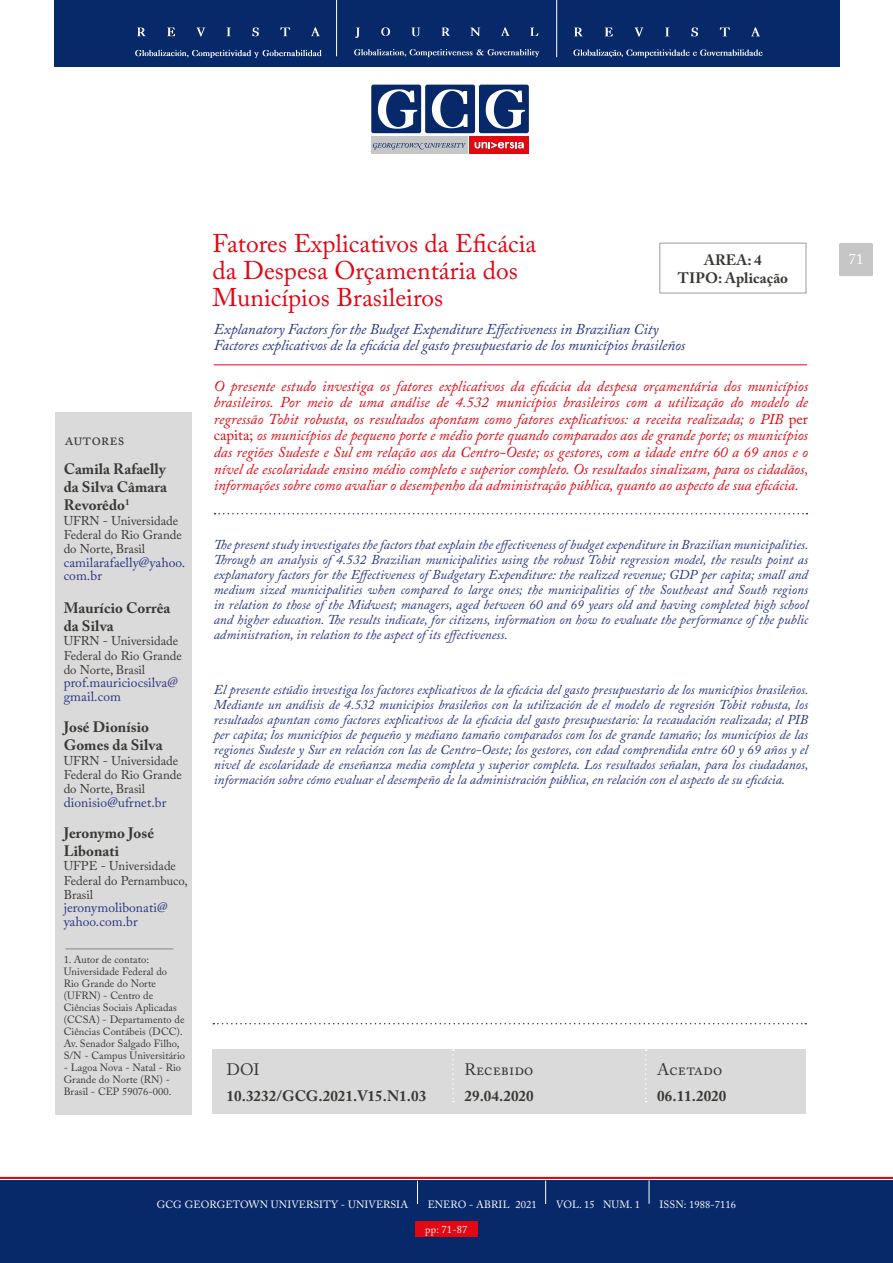
<style>
.page{position:relative;width:893px;height:1263px;background:#fff}
.page>*{position:absolute;margin:0;border:0;box-sizing:border-box;transform-origin:0 0}
.t1{font:25.5px/27px "Adobe Caslon Pro";color:#e30613}
.t2{font:16.5px "Adobe Caslon Pro";letter-spacing:.005em;color:#3a3835}
.t3{font:italic 15px/16.5px "Adobe Caslon Pro";color:#e30613;text-align:justify}
.t4{font:700 15px/18px "Adobe Caslon Pro";letter-spacing:.005em;color:#3a3835}
.t5{font:italic 15px/15.8px "Adobe Caslon Pro";letter-spacing:-.005em;color:#283583}
.t6{font:15px "Adobe Caslon Pro";color:#fff}
.t7{font:italic 13.5px/15px "Adobe Caslon Pro";color:#283583;text-align:justify}
.t8{font:13.5px/13.5px "Adobe Caslon Pro";letter-spacing:.01em;color:#283583}
.t9{font:12.75px/14.2px "Adobe Caslon Pro";color:#3a3835}
.t10{font:10.5px/12px "Adobe Caslon Pro";letter-spacing:.005em;color:#3a3835}
.t11{font:10.5px "Adobe Caslon Pro";letter-spacing:.01em;color:#fff}
.s1{font-style:normal}
</style>
<div class="page">
<div style="left:0;top:1180px;width:893px;height:83px;background:#082969"></div>
<div style="left:213px;top:1049px;width:593px;height:65px;background:#dadada"></div>
<svg style="left:452px;top:1049px;width:2px;height:53px"></svg>
<svg style="left:645px;top:1049px;width:2px;height:53px"></svg>
<svg style="left:0;top:1177px;width:893px;height:27px"></svg>
<div style="left:371px;top:85px;width:50px;height:48px;background:#082969;border-radius:2px"></div>
<div style="left:425px;top:85px;width:50px;height:48px;background:#082969;border-radius:2px"></div>
<div style="left:479px;top:85px;width:50px;height:48px;background:#082969;border-radius:2px"></div>
<div style="left:470px;top:136px;width:59px;height:18px;background:#e30613"></div>
<svg style="left:475px;top:142px;width:49px;height:6px"></svg>
<div style="left:371px;top:136px;width:97px;height:18px;background:#c6c6c6"></div>
<svg style="left:373px;top:143px;width:93px;height:7px"></svg>
<svg style="left:378px;top:89px;width:39px;height:40px"></svg>
<svg style="left:432px;top:89px;width:35px;height:39px"></svg>
<svg style="left:486px;top:89px;width:39px;height:40px"></svg>
<div style="left:54px;top:0;width:785px;height:67px;background:#082969"></div>
<svg style="left:137px;top:28px;width:9px;height:8px"></svg>
<svg style="left:167px;top:28px;width:8px;height:8px"></svg>
<svg style="left:197px;top:28px;width:8px;height:8px"></svg>
<svg style="left:227px;top:28px;width:4px;height:8px"></svg>
<svg style="left:252px;top:27px;width:7px;height:9px"></svg>
<svg style="left:280px;top:27px;width:10px;height:9px"></svg>
<svg style="left:311px;top:27px;width:9px;height:9px"></svg>
<svg style="left:135px;top:50px;width:187px;height:8px"></svg>
<svg style="left:354px;top:49px;width:185px;height:8px"></svg>
<svg style="left:355px;top:28px;width:4px;height:10px"></svg>
<svg style="left:381px;top:27px;width:9px;height:9px"></svg>
<svg style="left:412px;top:28px;width:8px;height:8px"></svg>
<svg style="left:442px;top:28px;width:8px;height:8px"></svg>
<svg style="left:470px;top:28px;width:10px;height:8px"></svg>
<svg style="left:501px;top:27px;width:8px;height:9px"></svg>
<svg style="left:530px;top:28px;width:8px;height:8px"></svg>
<svg style="left:575px;top:28px;width:7px;height:8px"></svg>
<svg style="left:605px;top:28px;width:8px;height:8px"></svg>
<svg style="left:635px;top:28px;width:8px;height:9px"></svg>
<svg style="left:666px;top:28px;width:3px;height:8px"></svg>
<svg style="left:691px;top:27px;width:7px;height:9px"></svg>
<svg style="left:720px;top:27px;width:10px;height:9px"></svg>
<svg style="left:751px;top:27px;width:9px;height:9px"></svg>
<svg style="left:573px;top:49px;width:190px;height:9px"></svg>
<hr style="left:336px;top:0;width:1px;height:56px;background:#fff">
<hr style="left:556px;top:0;width:1px;height:57px;background:#fff">
<div style="left:839px;top:243px;width:34px;height:33px;background:#c6c6c6;border-radius:2px"></div>
<svg style="left:213px;top:1023px;width:593px;height:1px"></svg>
<div style="left:415px;top:1221px;width:63px;height:16px;background:#e30613"></div>
<hr style="left:214px;top:364px;width:593px;height:1px;background:#e30613">
<div style="left:55px;top:412px;width:137px;height:702px;background:#dadada"></div>
<hr style="left:65px;top:948px;width:108px;height:1px;background:#878787">
<svg style="left:215px;top:513px;width:592px;height:1px"></svg>
<div style="left:660px;top:243px;width:146px;height:50px;border:1px solid #9d9d9c"></div>
<h1 class="t1" style="left:213px;top:230px;width:325px">Fatores Explicativos da Eficácia da Despesa Orçamentária dos<br>Municípios Brasileiros</h1>
<p class="t4" style="left:678px;top:250px;width:112px;text-align:center">AREA: 4<br>TIPO: Aplicação</p>
<p class="t2" style="left:65px;top:429px;width:61px">autores</p>
<p class="t4" style="left:64px;top:460px;width:105px;text-align:justify">Camila Rafaelly da Silva Câmara Revorêdo<sup>1</sup></p>
<p class="t9" style="left:64px;top:513px;width:120px">UFRN - Universidade<br>Federal do Rio Grande do Norte, Brasil</p>
<p class="t8" style="left:64px;top:555px;width:123px">camilarafaelly@yahoo. com.br</p>
<p class="t4" style="left:64px;top:599px;width:108px">Maurício Corrêa da Silva</p>
<p class="t9" style="left:64px;top:634px;width:120px">UFRN - Universidade<br>Federal do Rio Grande do Norte, Brasil</p>
<p class="t8" style="left:64px;top:676px;width:116px">prof.mauriciocsilva@ gmail.com</p>
<p class="t4" style="left:64px;top:718px;width:100px">José Dionísio<br>Gomes da Silva</p>
<p class="t9" style="left:64px;top:753px;width:120px">UFRN - Universidade<br>Federal do Rio Grande do Norte, Brasil</p>
<p class="t8" style="left:64px;top:795px;width:104px">dionisio@ufrnet.br</p>
<p class="t4" style="left:64px;top:824px;width:92px">Jeronymo José<br>Libonati</p>
<p class="t9" style="left:64px;top:859px;width:126px">UFPE - Universidade<br>Federal do Pernambuco,<br>Brasil</p>
<p class="t8" style="left:64px;top:901px;width:106px">jeronymolibonati@ yahoo.com.br</p>
<p class="t10" style="left:64px;top:954px;width:123px">1. Autor de contato:<br>Universidade Federal do<br>Rio Grande do Norte (UFRN) - Centro de<br>Ciências Sociais Aplicadas (CCSA) - Departamento de<br>Ciências Contábeis (DCC).<br>Av. Senador Salgado Filho,<br>S/N - Campus Universitário</p>
<p class="t10" style="left:64px;top:1062px;width:119px">- Lagoa Nova - Natal - Rio<br>Grande do Norte (RN) -<br>Brasil - CEP 59076-000.</p>
<p class="t5" style="left:214px;top:321px;width:473px">Explanatory Factors for the Budget Expenditure Effectiveness in Brazilian City<br>Factores explicativos de la eficácia del gasto presupuestario de los municípios brasileños</p>
<p class="t3" style="left:214px;top:378px;width:596px">O presente estudo investiga os fatores explicativos da eficácia da despesa orçamentária dos municípios brasileiros. Por meio de uma análise de 4.532 municípios brasileiros com a utilização do modelo de regressão Tobit robusta, os resultados apontam como fatores explicativos: a receita realizada; o PIB <span class="s1">per capita;</span> os municípios de pequeno porte e médio porte quando comparados aos de grande porte; os municípios das regiões Sudeste e Sul em relação aos da Centro-Oeste; os gestores, com a idade entre 60 a 69 anos e o nível de escolaridade ensino médio completo e superior completo. Os resultados sinalizam, para os cidadãos, informações sobre como avaliar o desempenho da administração pública, quanto ao aspecto de sua eficácia.</p>
<p class="t7" style="left:214px;top:537px;width:596px">The present study investigates the factors that explain the effectiveness of budget expenditure in Brazilian municipalities.<br>Through an analysis of 4.532 Brazilian municipalities using the robust Tobit regression model, the results point as explanatory factors for the Effectiveness of Budgetary Expenditure: the realized revenue; GDP per capita; small and medium sized municipalities when compared to large ones; the municipalities of the Southeast and South regions in relation to those of the Midwest; managers, aged between 60 and 69 years old and having completed high school and higher education. The results indicate, for citizens, information on how to evaluate the performance of the public administration, in relation to the aspect of its effectiveness.</p>
<p class="t7" style="left:214px;top:682px;width:596px">El presente estúdio investiga los factores explicativos de la eficácia del gasto presupuestario de los municípios brasileños.<br>Mediante un análisis de 4.532 municipios brasileños con la utilización de el modelo de regresión Tobit robusta, los resultados apuntan como factores explicativos de la eficácia del gasto presupuestario: la recaudación realizada; el PIB per capita; los municípios de pequeño y mediano tamaño comparados com los de grande tamaño; los municípios de las regiones Sudeste y Sur en relación con las de Centro-Oeste; los gestores, con edad comprendida entre 60 y 69 años y el nivel de escolaridade de enseñanza media completa y superior completa. Los resultados señalan, para los ciudadanos, información sobre cómo evaluar el desempeño de la administración pública, en relación con el aspecto de su eficácia.</p>
<p class="t2" style="left:226px;top:1059px;width:35px">DOI</p>
<p class="t4" style="left:227px;top:1087px;width:201px">10.3232/GCG.2021.V15.N1.03</p>
<p class="t2" style="left:465px;top:1059px;width:70px">Recebido</p>
<p class="t4" style="left:465px;top:1086px;width:71px">29.04.2020</p>
<p class="t2" style="left:657px;top:1059px;width:66px">Acetado</p>
<p class="t4" style="left:657px;top:1086px;width:71px">06.11.2020</p>
<p class="t11" style="left:157px;top:1198px;width:253px">GCG GEORGETOWN UNIVERSITY - UNIVERSIA</p>
<p class="t11" style="left:428px;top:1198px;width:110px">ENERO - ABRIL 2021</p>
<p class="t11" style="left:556px;top:1198px;width:85px">VOL. 15 NUM. 1</p>
<p class="t11" style="left:660px;top:1198px;width:78px">ISSN: 1988-7116</p>
<p class="t11" style="left:425px;top:1223px;width:43px">pp: 71-87</p>
<p class="t6" style="left:848px;top:250px;width:16px">71</p>
</div>
